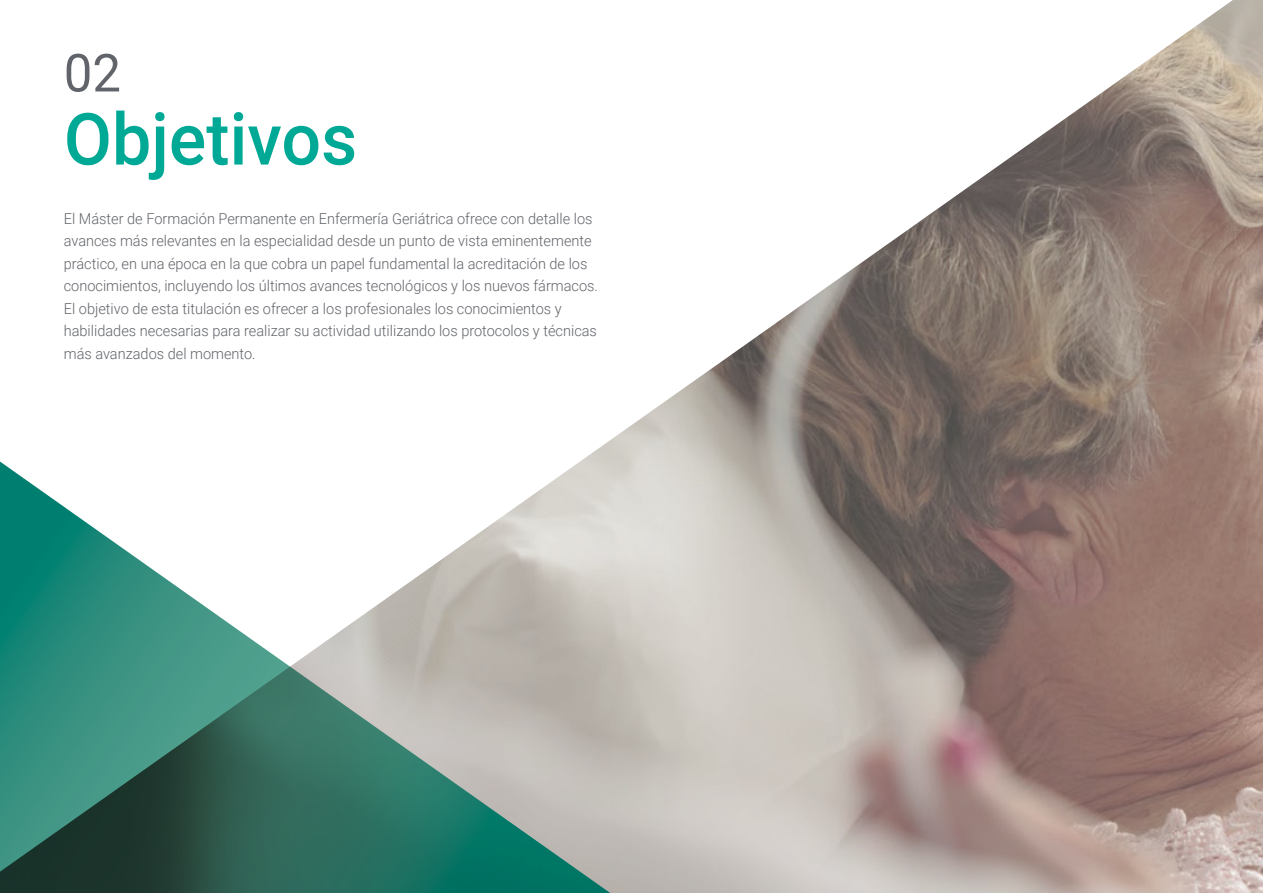
<style>
.page{position:relative;width:1263px;height:893px;background:#fff}
.page>*{position:absolute;margin:0;border:0;box-sizing:border-box;transform-origin:0 0}
.t1{font:500 72px "Roboto";color:#00a996}
.t2{font:52.5px "Roboto";color:#61646a}
.t3{font:300 15px/22.5px "Roboto";color:#61646a}
</style>
<div class="page">
<img style="left:602px;top:0;width:661px;height:893px">
<svg style="left:0;top:446px;width:640px;height:447px"></svg>
<h2 class="t2" style="left:64px;top:36px;width:59px">02</h2>
<h1 class="t1" style="left:64px;top:89px;width:295px">Objetivos</h1>
<p class="t3" style="left:64px;top:207px;width:536px">El Máster de Formación Permanente en Enfermería Geriátrica ofrece con detalle los avances más relevantes en la especialidad desde un punto de vista eminentemente práctico, en una época en la que cobra un papel fundamental la acreditación de los conocimientos, incluyendo los últimos avances tecnológicos y los nuevos fármacos.<br>El objetivo de esta titulación es ofrecer a los profesionales los conocimientos y habilidades necesarias para realizar su actividad utilizando los protocolos y técnicas más avanzados del momento.</p>
</div>
